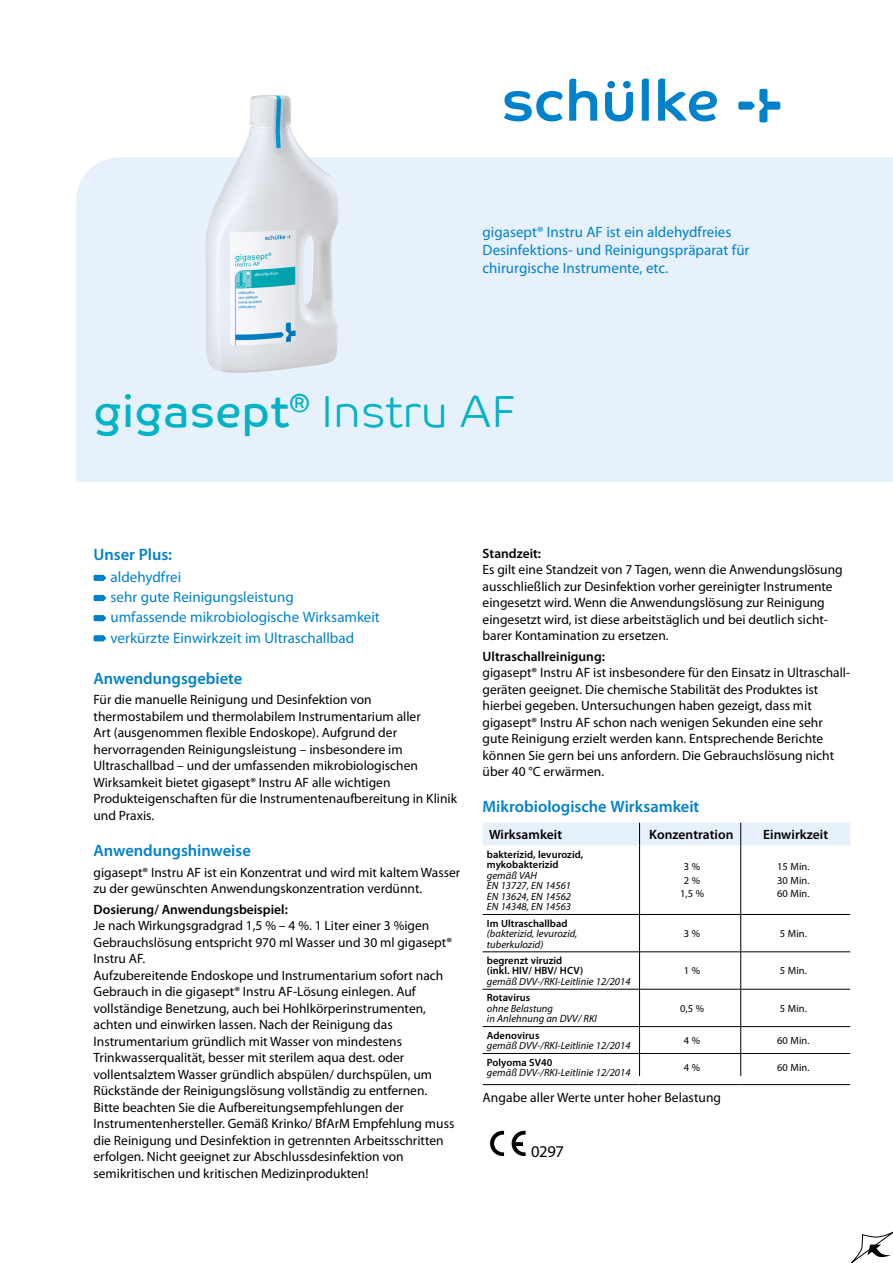
<style>
.page{position:relative;width:893px;height:1263px;background:#fff}
.page>*{position:absolute;margin:0;border:0;box-sizing:border-box;transform-origin:0 0}
.t1{font:45px "Co Text";color:#00b3c7}
.t2{font:600 16.5px "Myriad Pro";color:#0081cb}
.t3{font:16.5px "Myriad Pro";color:#000}
.t4{font:15px/20.1px "Myriad Pro";color:#0081cb}
.t5{font:13.5px/16.5px "Myriad Pro";color:#000}
.t6{font:600 13.5px "Myriad Pro";color:#000}
.t7{font:italic 10.5px/10.5px "Myriad Pro";letter-spacing:.005em;color:#000}
.t8{font:600 10.5px/10.5px "Myriad Pro";letter-spacing:.005em;color:#000}
.t9{font:10.5px/13.5px "Myriad Pro";letter-spacing:.005em;color:#000;text-align:center}
.s1{font-family:"Co Text Lt"}
</style>
<div class="page">
<div style="left:77px;top:157px;width:816px;height:325px;background:#e7f1fb"></div>
<svg style="left:605px;top:81px;width:28px;height:40px"></svg>
<svg style="left:504px;top:91px;width:59px;height:30px"></svg>
<svg style="left:569px;top:79px;width:28px;height:42px"></svg>
<svg style="left:642px;top:78px;width:7px;height:43px"></svg>
<svg style="left:658px;top:78px;width:59px;height:43px"></svg>
<svg style="left:738px;top:89px;width:42px;height:33px"></svg>
<svg style="left:851px;top:1232px;width:42px;height:31px"></svg>
<svg style="left:94px;top:575px;width:12px;height:6px"></svg>
<svg style="left:94px;top:595px;width:12px;height:6px"></svg>
<svg style="left:94px;top:615px;width:12px;height:6px"></svg>
<svg style="left:94px;top:635px;width:12px;height:6px"></svg>
<hr style="left:483px;top:1084px;width:156px;height:1px;background:#000">
<hr style="left:639px;top:1084px;width:102px;height:1px;background:#000">
<hr style="left:741px;top:1084px;width:109px;height:1px;background:#000">
<hr style="left:483px;top:914px;width:156px;height:1px;background:#000">
<hr style="left:640px;top:914px;width:100px;height:1px;background:#000">
<hr style="left:741px;top:914px;width:109px;height:1px;background:#000">
<hr style="left:483px;top:951px;width:156px;height:1px;background:#000">
<hr style="left:640px;top:951px;width:100px;height:1px;background:#000">
<hr style="left:741px;top:951px;width:109px;height:1px;background:#000">
<hr style="left:483px;top:989px;width:156px;height:1px;background:#000">
<hr style="left:640px;top:989px;width:100px;height:1px;background:#000">
<hr style="left:741px;top:989px;width:109px;height:1px;background:#000">
<hr style="left:483px;top:1026px;width:156px;height:1px;background:#000">
<hr style="left:640px;top:1026px;width:100px;height:1px;background:#000">
<hr style="left:741px;top:1026px;width:109px;height:1px;background:#000">
<hr style="left:483px;top:1053px;width:156px;height:1px;background:#000">
<hr style="left:640px;top:1053px;width:100px;height:1px;background:#000">
<hr style="left:741px;top:1053px;width:109px;height:1px;background:#000">
<div style="left:483px;top:823px;width:367px;height:22px;background:#e7f1fb"></div>
<hr style="left:639px;top:845px;width:1px;height:69px;background:#000">
<hr style="left:740px;top:845px;width:1px;height:69px;background:#000">
<hr style="left:639px;top:914px;width:1px;height:38px;background:#000">
<hr style="left:740px;top:914px;width:1px;height:38px;background:#000">
<hr style="left:639px;top:952px;width:1px;height:37px;background:#000">
<hr style="left:740px;top:952px;width:1px;height:37px;background:#000">
<hr style="left:639px;top:989px;width:1px;height:37px;background:#000">
<hr style="left:740px;top:989px;width:1px;height:37px;background:#000">
<svg style="left:639px;top:1026px;width:1px;height:50px"></svg>
<svg style="left:740px;top:1026px;width:1px;height:50px"></svg>
<svg style="left:490px;top:1131px;width:14px;height:25px"></svg>
<svg style="left:512px;top:1131px;width:14px;height:25px"></svg>
<img style="left:205px;top:95px;width:134px;height:278px">
<p class="t4" style="left:483px;top:223px;width:268px;line-height:18px">gigasept® Instru AF ist ein aldehydfreies<br>Desinfektions- und Reinigungspräparat für chirurgische Instrumente, etc.</p>
<h1 class="t1" style="left:94px;top:384px;width:424px">gigasept<sup>®</sup> <span class="s1">Instru AF</span></h1>
<p class="t2" style="left:94px;top:544px;width:80px">Unser Plus:</p>
<p class="t4" style="left:111px;top:567px;width:271px">aldehydfrei<br>sehr gute Reinigungsleistung<br>umfassende mikrobiologische Wirksamkeit verkürzte Einwirkzeit im Ultraschallbad</p>
<p class="t2" style="left:94px;top:668px;width:150px">Anwendungsgebiete</p>
<p class="t5" style="left:94px;top:691px;width:365px">Für die manuelle Reinigung und Desinfektion von thermostabilem und thermolabilem Instrumentarium aller<br>Art (ausgenommen flexible Endoskope). Aufgrund der hervorragenden Reinigungsleistung – insbesondere im Ultraschallbad – und der umfassenden mikrobiologischen Wirksamkeit bietet gigasept® Instru AF alle wichtigen Produkteigenschaften für die Instrumentenaufbereitung in Klinik und Praxis.</p>
<p class="t2" style="left:94px;top:840px;width:159px">Anwendungshinweise</p>
<p class="t5" style="left:94px;top:864px;width:368px">gigasept® Instru AF ist ein Konzentrat und wird mit kaltem Wasser zu der gewünschten Anwendungskonzentration verdünnt.</p>
<p class="t6" style="left:94px;top:901px;width:196px">Dosierung/ Anwendungsbeispiel:</p>
<p class="t5" style="left:94px;top:917px;width:362px">Je nach Wirkungsgradgrad 1,5 % – 4 %. 1 Liter einer 3 %igen Gebrauchslösung entspricht 970 ml Wasser und 30 ml gigasept® Instru AF.<br>Aufzubereitende Endoskope und Instrumentarium sofort nach Gebrauch in die gigasept® Instru AF-Lösung einlegen. Auf vollständige Benetzung, auch bei Hohlkörperinstrumenten, achten und einwirken lassen. Nach der Reinigung das Instrumentarium gründlich mit Wasser von mindestens Trinkwasserqualität, besser mit sterilem aqua dest. oder vollentsalztem Wasser gründlich abspülen/ durchspülen, um Rückstände der Reinigungslösung vollständig zu entfernen.<br>Bitte beachten Sie die Aufbereitungsempfehlungen der Instrumentenhersteller. Gemäß Krinko/ BfArM Empfehlung muss die Reinigung und Desinfektion in getrennten Arbeitsschritten erfolgen. Nicht geeignet zur Abschlussdesinfektion von semikritischen und kritischen Medizinprodukten!</p>
<p class="t6" style="left:483px;top:544px;width:60px">Standzeit:</p>
<p class="t5" style="left:483px;top:561px;width:362px">Es gilt eine Standzeit von 7 Tagen, wenn die Anwendungslösung ausschließlich zur Desinfektion vorher gereinigter Instrumente eingesetzt wird. Wenn die Anwendungslösung zur Reinigung eingesetzt wird, ist diese arbeitstäglich und bei deutlich sicht&shy;barer Kontamination zu ersetzen.</p>
<p class="t6" style="left:483px;top:648px;width:124px">Ultraschallreinigung:</p>
<p class="t5" style="left:483px;top:664px;width:369px">gigasept® Instru AF ist insbesondere für den Einsatz in Ultraschall&shy;geräten geeignet. Die chemische Stabilität des Produktes ist hierbei gegeben. Untersuchungen haben gezeigt, dass mit gigasept® Instru AF schon nach wenigen Sekunden eine sehr gute Reinigung erzielt werden kann. Entsprechende Berichte können Sie gern bei uns anfordern. Die Gebrauchslösung nicht über 40 °C erwärmen.</p>
<p class="t2" style="left:483px;top:796px;width:218px">Mikrobiologische Wirksamkeit</p>
<p class="t6" style="left:489px;top:826px;width:75px">Wirksamkeit</p>
<p class="t6" style="left:649px;top:826px;width:86px">Konzentration</p>
<p class="t6" style="left:763px;top:826px;width:66px">Einwirkzeit</p>
<p class="t8" style="left:487px;top:849px;width:98px">bakterizid, levurozid, mykobakterizid</p>
<p class="t7" style="left:487px;top:870px;width:86px">gemäß VAH<br>EN 13727, EN 14561<br>EN 13624, EN 14562<br>EN 14348, EN 14563</p>
<p class="t9" style="left:680px;top:860px;width:25px">3 %<br>2 %<br>1,5 %</p>
<p class="t9" style="left:777px;top:860px;width:34px;text-align:justify">15 Min.<br>30 Min.<br>60 Min.</p>
<p class="t8" style="left:487px;top:917px;width:82px">Im Ultraschallbad</p>
<p class="t7" style="left:487px;top:928px;width:92px">(bakterizid, levurozid, tuberkulozid)</p>
<p class="t9" style="left:684px;top:927px;width:18px">3 %</p>
<p class="t9" style="left:780px;top:927px;width:29px">5 Min.</p>
<p class="t8" style="left:487px;top:955px;width:98px">begrenzt viruzid (inkl. HIV/ HBV/ HCV)</p>
<p class="t7" style="left:487px;top:976px;width:145px">gemäß DVV-/RKI-Leitlinie 12/2014</p>
<p class="t9" style="left:684px;top:964px;width:18px">1 %</p>
<p class="t9" style="left:780px;top:964px;width:29px">5 Min.</p>
<p class="t8" style="left:487px;top:992px;width:45px">Rotavirus</p>
<p class="t7" style="left:487px;top:1003px;width:112px">ohne Belastung<br>in Anlehnung an DVV/ RKI</p>
<p class="t9" style="left:680px;top:1001px;width:25px">0,5 %</p>
<p class="t9" style="left:780px;top:1001px;width:29px">5 Min.</p>
<p class="t8" style="left:487px;top:1030px;width:54px">Adenovirus</p>
<p class="t7" style="left:487px;top:1040px;width:145px">gemäß DVV-/RKI-Leitlinie 12/2014</p>
<p class="t9" style="left:684px;top:1033px;width:18px">4 %</p>
<p class="t9" style="left:777px;top:1033px;width:34px">60 Min.</p>
<p class="t8" style="left:487px;top:1056px;width:67px">Polyoma SV40</p>
<p class="t7" style="left:487px;top:1067px;width:145px">gemäß DVV-/RKI-Leitlinie 12/2014</p>
<p class="t9" style="left:684px;top:1060px;width:18px">4 %</p>
<p class="t9" style="left:777px;top:1060px;width:34px">60 Min.</p>
<p class="t5" style="left:483px;top:1089px;width:240px">Angabe aller Werte unter hoher Belastung</p>
<p class="t3" style="left:531px;top:1141px;width:34px">0297</p>
</div>
